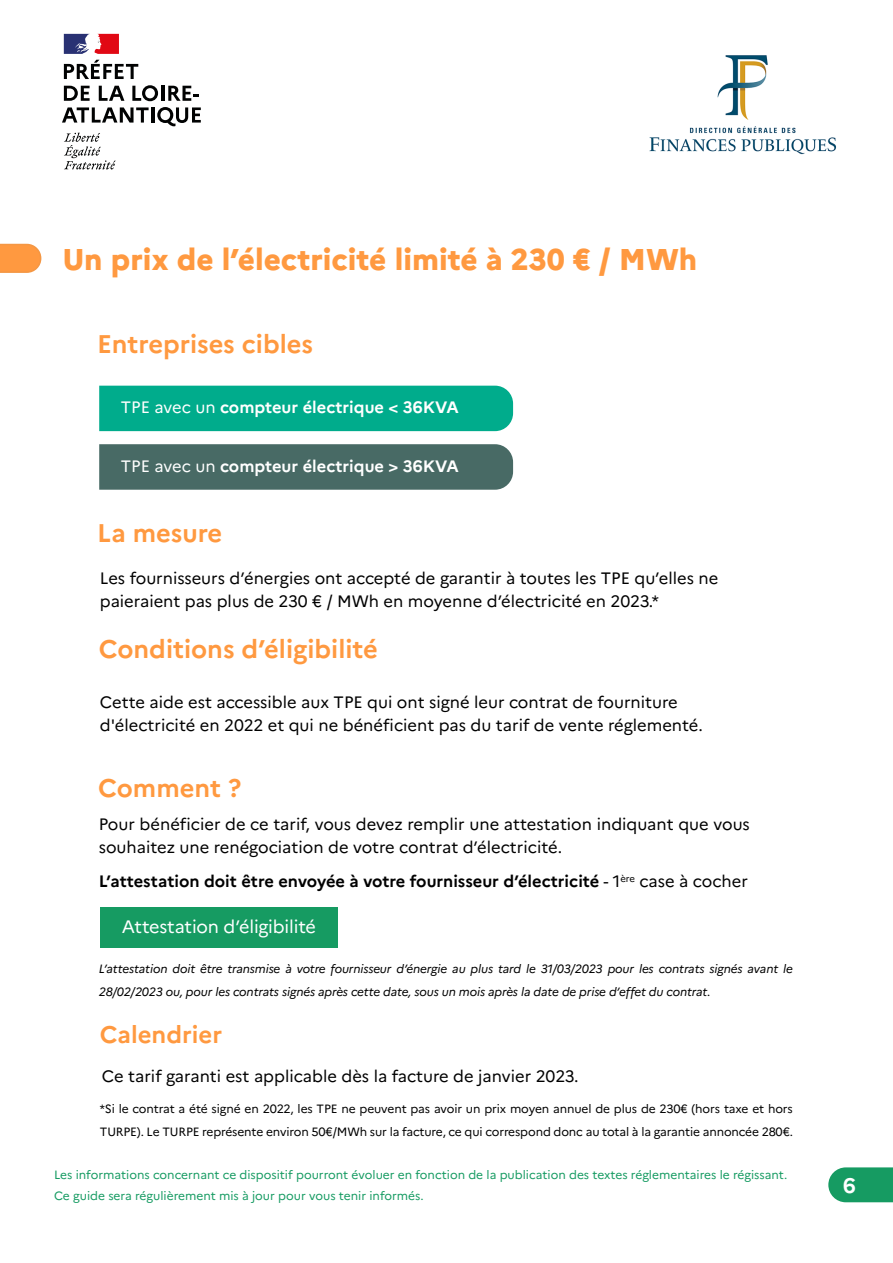
<style>
.page{position:relative;width:893px;height:1263px;background:#fff}
.page>*{position:absolute;margin:0;border:0;box-sizing:border-box;transform-origin:0 0}
.t1{font:800 30px "Marianne";color:#ff9940}
.t2{font:700 25.5px "Marianne";color:#ff9940}
.t3{font:700 24px "Marianne";color:#ff9940}
.t4{font:700 21px "Marianne";color:#fff}
.t5{font:18px "Marianne";letter-spacing:-.01em;color:#fff}
.t6{font:16.5px/22.5px "Marianne";color:#000}
.t7{font:700 16.5px "Marianne";color:#000}
.t8{font:700 16.5px "Marianne";color:#fff}
.t9{font:italic 12px/22.5px "Marianne";letter-spacing:-.01em;color:#000}
.t10{font:12px/22.5px "Marianne";letter-spacing:-.01em;color:#000}
.t11{font:12px/21px "Marianne";color:#169b62}
.s1{font-weight:400}
</style>
<div class="page">
<svg style="left:0;top:243px;width:42px;height:30px"></svg>
<svg style="left:64px;top:60px;width:74px;height:19px"></svg>
<svg style="left:64px;top:86px;width:26px;height:15px"></svg>
<svg style="left:99px;top:86px;width:25px;height:15px"></svg>
<svg style="left:132px;top:85px;width:26px;height:16px"></svg>
<hr style="left:161px;top:86px;width:3px;height:15px;background:#010202">
<svg style="left:168px;top:86px;width:31px;height:15px"></svg>
<svg style="left:62px;top:107px;width:87px;height:16px"></svg>
<hr style="left:151px;top:107px;width:3px;height:16px;background:#010202">
<svg style="left:157px;top:107px;width:44px;height:19px"></svg>
<svg style="left:64px;top:133px;width:52px;height:36px"></svg>
<svg style="left:64px;top:34px;width:55px;height:20px"></svg>
<svg style="left:828px;top:1167px;width:65px;height:35px;background:#27a26d"></svg>
<img style="left:649px;top:55px;width:187px;height:100px">
<div style="left:99px;top:386px;width:414px;height:45px;background:#00ac8c"></div>
<div style="left:99px;top:444px;width:414px;height:46px;background:#486a65"></div>
<div style="left:100px;top:907px;width:238px;height:41px;background:#169b62"></div>
<h1 class="t1" style="left:62px;top:241px;width:636px">Un prix de l’électricité limité à 230 € / MWh</h1>
<h2 class="t2" style="left:97px;top:328px;width:217px">Entreprises cibles</h2>
<p class="t8" style="left:121px;top:397px;width:339px"><span class="s1">TPE avec un</span> compteur électrique &lt; 36KVA</p>
<p class="t8" style="left:121px;top:456px;width:339px"><span class="s1">TPE avec un</span> compteur électrique &gt; 36KVA</p>
<h2 class="t2" style="left:97px;top:517px;width:127px">La mesure</h2>
<p class="t6" style="left:100px;top:567px;width:620px">Les fournisseurs d’énergies ont accepté de garantir à toutes les TPE qu’elles ne paieraient pas plus de 230 € / MWh en moyenne d’électricité en 2023.*</p>
<h2 class="t2" style="left:99px;top:633px;width:281px">Conditions d’éligibilité</h2>
<p class="t6" style="left:100px;top:691px;width:604px">Cette aide est accessible aux TPE qui ont signé leur contrat de fourniture d'électricité en 2022 et qui ne bénéficient pas du tarif de vente réglementé.</p>
<h2 class="t2" style="left:98px;top:772px;width:145px">Comment ?</h2>
<p class="t6" style="left:99px;top:813px;width:653px">Pour bénéficier de ce tarif, vous devez remplir une attestation indiquant que vous souhaitez une renégociation de votre contrat d’électricité.</p>
<p class="t7" style="left:99px;top:871px;width:651px">L’attestation doit être envoyée à votre fournisseur d’électricité <span class="s1">- 1</span><sup>ère</sup> <span class="s1">case à cocher</span></p>
<p class="t5" style="left:122px;top:915px;width:196px">Attestation d’éligibilité</p>
<p class="t9" style="left:99px;top:958px;width:696px">L’attestation doit être transmise à votre fournisseur d’énergie au plus tard le 31/03/2023 pour les contrats signés avant le<br>28/02/2023 ou, pour les contrats signés après cette date, sous un mois après la date de prise d’effet du contrat.</p>
<h3 class="t3" style="left:100px;top:1020px;width:124px">Calendrier</h3>
<p class="t6" style="left:102px;top:1064px;width:478px">Ce tarif garanti est applicable dès la facture de janvier 2023.</p>
<p class="t10" style="left:100px;top:1098px;width:695px">*Si le contrat a été signé en 2022, les TPE ne peuvent pas avoir un prix moyen annuel de plus de 230€ (hors taxe et hors<br>TURPE). Le TURPE représente environ 50€/MWh sur la facture, ce qui correspond donc au total à la garantie annoncée 280€.</p>
<p class="t11" style="left:54px;top:1164px;width:735px">Les informations concernant ce dispositif pourront évoluer en fonction de la publication des textes réglementaires le régissant.<br>Ce guide sera régulièrement mis à jour pour vous tenir informés.</p>
<p class="t4" style="left:843px;top:1173px;width:14px">6</p>
</div>
